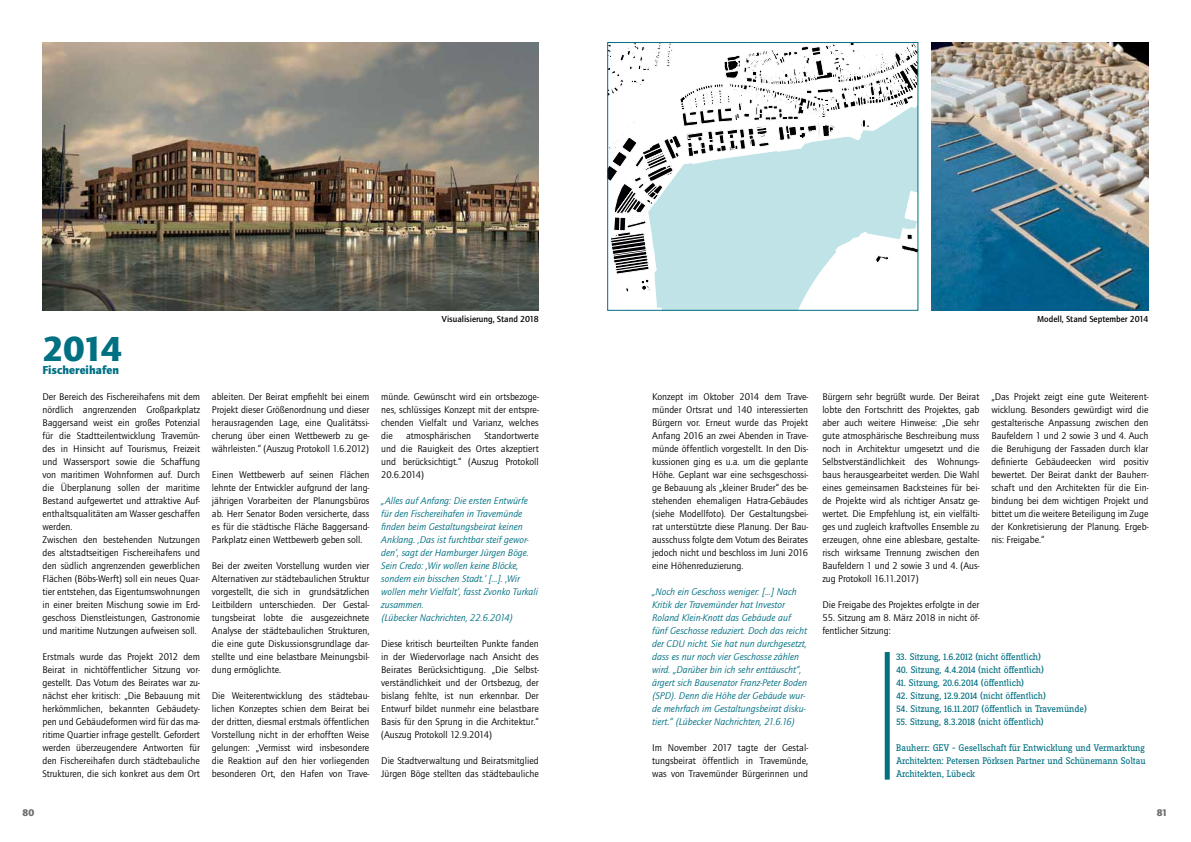
<style>
.page{position:relative;width:1191px;height:842px;background:#fff}
.page>*{position:absolute;margin:0;border:0;box-sizing:border-box;transform-origin:0 0}
.t1{font:900 36px "Quay Itc T";color:#007083}
.t2{font:900 12px "Quay Itc T";color:#007083}
.t3{font:10px/13px "Quay Itc T";color:#000;text-align:justify}
.t4{font:italic 10px/13px "Quay Itc T";color:#007083}
.t5{font:10px/13px "Zine Slab Dis";letter-spacing:-.01em;color:#007083;text-align:justify}
.t6{font:900 10px "Quay Itc T";color:#6d6e71}
.t7{font:700 9px "Quay Itc T";color:#000}
</style>
<div class="page">
<svg style="left:609px;top:44px;width:307px;height:264px"></svg>
<div style="left:607px;top:42px;width:311px;height:268px;border:1px solid #007083"></div>
<div style="left:884px;top:652px;width:5px;height:128px;background:#007083"></div>
<img style="left:931px;top:42px;width:217px;height:268px">
<img style="left:43px;top:43px;width:496px;height:267px">
<h1 class="t1" style="left:43px;top:328px;width:81px">2014</h1>
<p class="t2" style="left:43px;top:363px;width:78px">Fischereihafen</p>
<p class="t3" style="left:43px;top:390px;width:159px;text-align:left">Der Bereich des Fischereihafens mit dem nördlich angrenzenden Großparkplatz Baggersand weist ein großes Potenzial für die Stadtteilentwicklung Travemün&shy;des in Hinsicht auf Tourismus, Freizeit und Wassersport sowie die Schaffung von maritimen Wohnformen auf. Durch die Überplanung sollen der maritime Bestand aufgewertet und attraktive Auf&shy;enthaltsqualitäten am Wasser geschaffen werden.<br>Zwischen den bestehenden Nutzungen des altstadtseitigen Fischereihafens und den südlich angrenzenden gewerblichen Flächen (Böbs-Werft) soll ein neues Quar&shy;tier entstehen, das Eigentumswohnungen in einer breiten Mischung sowie im Erd&shy;geschoss Dienstleistungen, Gastronomie und maritime Nutzungen aufweisen soll.</p>
<p class="t3" style="left:43px;top:650px;width:159px">Erstmals wurde das Projekt 2012 dem Beirat in nichtöffentlicher Sitzung vor&shy;gestellt. Das Votum des Beirates war zu&shy;nächst eher kritisch: „Die Bebauung mit herkömmlichen, bekannten Gebäudety&shy;pen und Gebäudeformen wird für das ma&shy;ritime Quartier infrage gestellt. Gefordert werden überzeugendere Antworten für den Fischereihafen durch städtebauliche Strukturen, die sich konkret aus dem Ort</p>
<p class="t7" style="left:442px;top:314px;width:98px">Visualisierung, Stand 2018</p>
<p class="t3" style="left:212px;top:390px;width:159px">ableiten. Der Beirat empfiehlt bei einem Projekt dieser Größenordnung und dieser herausragenden Lage, eine Qualitätssi&shy;cherung über einen Wettbewerb zu ge&shy;währleisten.“ (Auszug Protokoll 1.6.2012)</p>
<p class="t3" style="left:212px;top:468px;width:159px">Einen Wettbewerb auf seinen Flächen lehnte der Entwickler aufgrund der lang&shy;jährigen Vorarbeiten der Planungsbüros ab. Herr Senator Boden versicherte, dass es für die städtische Fläche Baggersand-Parkplatz einen Wettbewerb geben soll.</p>
<p class="t3" style="left:212px;top:559px;width:159px">Bei der zweiten Vorstellung wurden vier Alternativen zur städtebaulichen Struktur vorgestellt, die sich in grundsätzlichen Leitbildern unterschieden. Der Gestal&shy;tungsbeirat lobte die ausgezeichnete Analyse der städtebaulichen Strukturen, die eine gute Diskussionsgrundlage dar&shy;stellte und eine belastbare Meinungsbil&shy;dung ermöglichte.</p>
<p class="t3" style="left:212px;top:689px;width:159px">Die Weiterentwicklung des städtebau&shy;lichen Konzeptes schien dem Beirat bei der dritten, diesmal erstmals öffentlichen Vorstellung nicht in der erhofften Weise gelungen: „Vermisst wird insbesondere die Reaktion auf den hier vorliegenden besonderen Ort, den Hafen von Trave-</p>
<p class="t3" style="left:381px;top:390px;width:159px">münde. Gewünscht wird ein ortsbezoge&shy;nes, schlüssiges Konzept mit der entspre&shy;chenden Vielfalt und Varianz, welches die</p>
<p class="t3" style="left:381px;top:429px;width:159px;text-indent:103px">Standortwerte und die Rauigkeit des Ortes akzeptiert und berücksichtigt.“ (Auszug Protokoll 20.6.2014)</p>
<p class="t4" style="left:381px;top:494px;width:158px">„Alles auf Anfang: Die ersten Entwürfe für den Fischereihafen in Travemünde finden beim Gestaltungsbeirat keinen Anklang. ‚Das ist furchtbar steif gewor&shy;den‘, sagt der Hamburger Jürgen Böge.<br>Sein Credo: ‚Wir wollen keine Blöcke, sondern ein bisschen Stadt.‘ [...]. ‚Wir wollen mehr Vielfalt‘, fasst Zvonko Turkali zusammen.<br>(Lübecker Nachrichten, 22.6.2014)</p>
<p class="t3" style="left:381px;top:637px;width:159px">Diese kritisch beurteilten Punkte fanden in der Wiedervorlage nach Ansicht des Beirates Berücksichtigung. „Die Selbst&shy;verständlichkeit und der Ortsbezug, der bislang fehlte, ist nun erkennbar. Der Entwurf bildet nunmehr eine belastbare Basis für den Sprung in die Architektur.“ (Auszug Protokoll 12.9.2014)</p>
<p class="t3" style="left:381px;top:754px;width:159px">Die Stadtverwaltung und Beiratsmitglied<br>Jürgen Böge stellten das städtebauliche</p>
<p class="t3" style="left:406px;top:429px;width:66px">atmosphärischen</p>
<p class="t7" style="left:1037px;top:314px;width:113px">Modell, Stand September 2014</p>
<p class="t3" style="left:652px;top:390px;width:157px">Konzept im Oktober 2014 dem Trave&shy;münder Ortsrat und 140 interessierten Bürgern vor. Erneut wurde das Projekt Anfang 2016 an zwei Abenden in Trave&shy;münde öffentlich vorgestellt. In den Dis&shy;kussionen ging es u.a. um die geplante Höhe. Geplant war eine sechsgeschossi&shy;ge Bebauung als „kleiner Bruder“ des be&shy;stehenden ehemaligen Hatra-Gebäudes (siehe Modellfoto). Der Gestaltungsbei&shy;rat unterstützte diese Planung. Der Bau&shy;ausschuss folgte dem Votum des Beirates jedoch nicht und beschloss im Juni 2016 eine Höhenreduzierung.</p>
<p class="t4" style="left:652px;top:585px;width:156px">„Noch ein Geschoss weniger: [...] Nach Kritik der Travemünder hat Investor Roland Klein-Knott das Gebäude auf fünf Geschosse reduziert. Doch das reicht der CDU nicht. Sie hat nun durchgesetzt, dass es nur noch vier Geschosse zählen wird. „Darüber bin ich sehr enttäuscht“, ärgert sich Bausenator Franz-Peter Boden (SPD). Denn die Höhe der Gebäude wur&shy;de mehrfach im Gestaltungsbeirat disku&shy;tiert.“ (Lübecker Nachrichten, 21.6.16)</p>
<p class="t3" style="left:652px;top:741px;width:157px">Im November 2017 tagte der Gestal&shy;tungsbeirat öffentlich in Travemünde, was von Travemünder Bürgerinnen und</p>
<p class="t3" style="left:822px;top:390px;width:159px">Bürgern sehr begrüßt wurde. Der Beirat lobte den Fortschritt des Projektes, gab aber auch weitere Hinweise: „Die sehr gute atmosphärische Beschreibung muss noch in Architektur umgesetzt und die Selbstverständlichkeit des Wohnungs&shy;baus herausgearbeitet werden. Die Wahl eines gemeinsamen Backsteines für bei&shy;de Projekte wird als richtiger Ansatz ge&shy;wertet. Die Empfehlung ist, ein vielfälti&shy;ges und zugleich kraftvolles Ensemble zu erzeugen, ohne eine ablesbare, gestalte&shy;risch wirksame Trennung zwischen den Baufeldern 1 und 2 sowie 3 und 4. (Aus&shy;zug Protokoll 16.11.2017)</p>
<p class="t3" style="left:822px;top:598px;width:159px">Die Freigabe des Projektes erfolgte in der</p>
<p class="t3" style="left:822px;top:611px;width:159px">55. Sitzung am 8. März 2018 in nicht öf&shy;fentlicher Sitzung:</p>
<p class="t3" style="left:991px;top:390px;width:159px">„Das Projekt zeigt eine gute Weiterent&shy;wicklung. Besonders gewürdigt wird die gestalterische Anpassung zwischen den Baufeldern 1 und 2 sowie 3 und 4. Auch die Beruhigung der Fassaden durch klar definierte Gebäudeecken wird positiv bewertet. Der Beirat dankt der Bauherr&shy;schaft und den Architekten für die Ein&shy;bindung bei dem wichtigen Projekt und bittet um die weitere Beteiligung im Zuge der Konkretisierung der Planung. Ergeb&shy;nis: Freigabe.“</p>
<p class="t5" style="left:896px;top:651px;width:147px">33. Sitzung, 1.6.2012 (nicht öffentlich)</p>
<p class="t5" style="left:896px;top:664px;width:149px">40. Sitzung, 4.4.2014 (nicht öffentlich)</p>
<p class="t5" style="left:896px;top:677px;width:130px">41. Sitzung, 20.6.2014 (öffentlich)</p>
<p class="t5" style="left:896px;top:690px;width:151px">42. Sitzung, 12.9.2014 (nicht öffentlich)</p>
<p class="t5" style="left:896px;top:703px;width:192px">54. Sitzung, 16.11.2017 (öffentlich in Travemünde)</p>
<p class="t5" style="left:896px;top:716px;width:149px">55. Sitzung, 8.3.2018 (nicht öffentlich)</p>
<p class="t5" style="left:896px;top:742px;width:251px">Bauherr: GEV – Gesellschaft für Entwicklung und Vermarktung Architekten: Petersen Pörksen Partner und Schünemann Soltau Architekten, Lübeck</p>
<p class="t6" style="left:23px;top:806px;width:13px">80</p>
<p class="t6" style="left:1156px;top:806px;width:13px">81</p>
</div>
